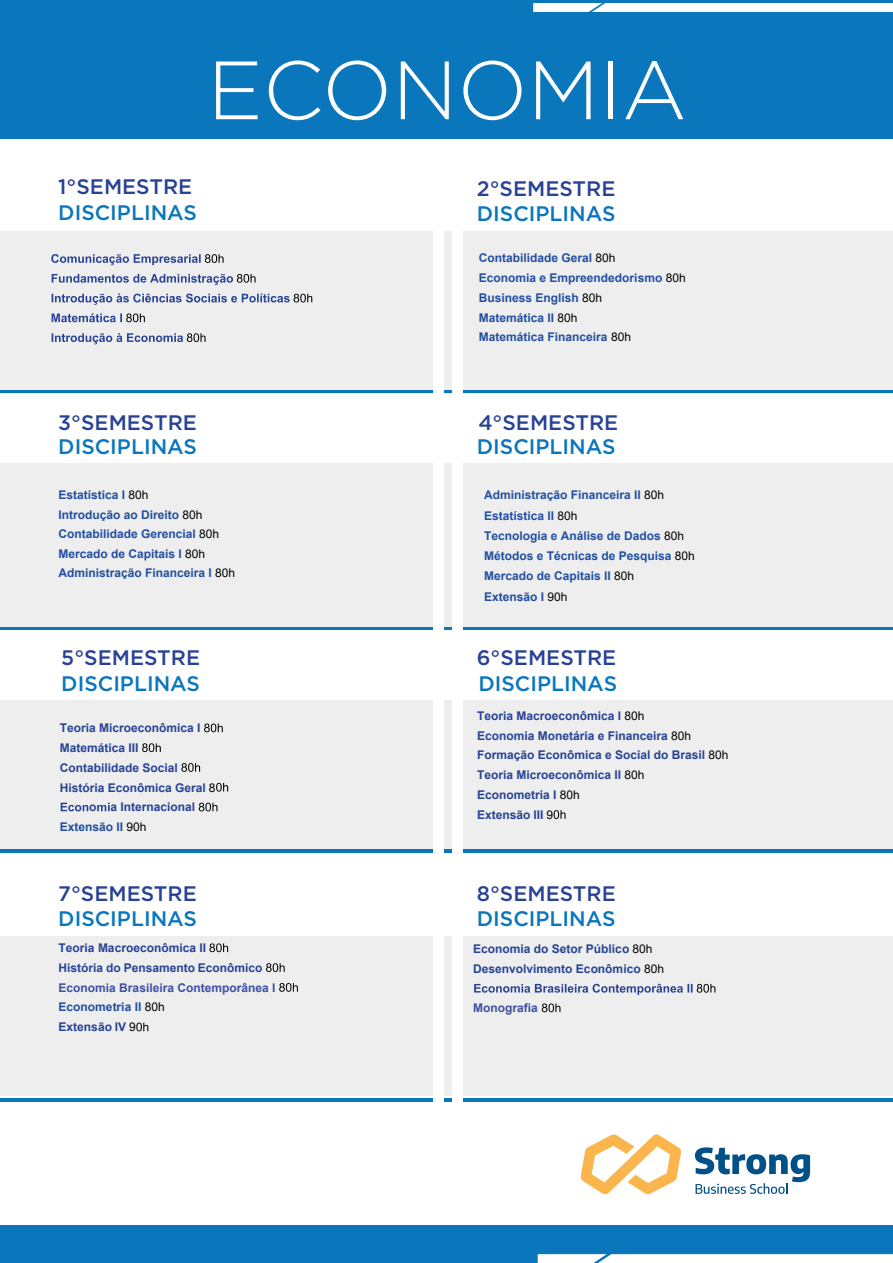
<style>
.page{position:relative;width:893px;height:1263px;background:#fff}
.page>*{position:absolute;margin:0;border:0;box-sizing:border-box;transform-origin:0 0}
.t1{font:300 82.5px "Gotham";color:#fff}
.t2{font:500 21px "Gotham";color:#0a76bc}
.t3{font:500 21px "Gotham";color:#284295}
.t4{font:700 12px/20.2px "Arial";color:#234fa1}
.t5{font:700 12px/19.8px "Arial";color:#284295}
.t6{font:700 12px/19.8px "Arial";color:#3c51a2}
.t7{font:700 12px "Arial";color:#214ea1}
.s1{font-weight:400;color:#000001}
.s2{color:#214ea1}
.s3{color:#284295}
</style>
<div class="page">
<div style="left:1px;top:0;width:892px;height:138px;background:#0a76bc"></div>
<div style="left:1px;top:1226px;width:892px;height:37px;background:#0a76bc"></div>
<div style="left:533px;top:3px;width:360px;height:9px;background:#fff"></div>
<svg style="left:538px;top:1254px;width:355px;height:9px;background:#f7fafc"></svg>
<div style="left:1px;top:231px;width:892px;height:162px;background:#edeeed"></div>
<hr style="left:1px;top:390px;width:892px;height:3px;background:#0a76bc">
<hr style="left:1px;top:627px;width:892px;height:3px;background:#0a76bc">
<hr style="left:1px;top:1098px;width:892px;height:3px;background:#0a76bc">
<div style="left:1px;top:464px;width:892px;height:163px;background:#edeeed"></div>
<div style="left:1px;top:936px;width:892px;height:159px;background:#edeeed"></div>
<div style="left:0;top:701px;width:893px;height:150px;background:#edeeed"></div>
<hr style="left:1px;top:849px;width:892px;height:3px;background:#0a76bc">
<div style="left:433px;top:165px;width:10px;height:1014px;background:#fff"></div>
<div style="left:452px;top:152px;width:11px;height:1014px;background:#fff"></div>
<svg style="left:51px;top:254px;width:173px;height:11px"></svg>
<svg style="left:52px;top:274px;width:204px;height:11px"></svg>
<svg style="left:52px;top:294px;width:260px;height:11px"></svg>
<svg style="left:52px;top:313px;width:93px;height:9px"></svg>
<svg style="left:52px;top:333px;width:154px;height:11px"></svg>
<svg style="left:209px;top:943px;width:19px;height:9px"></svg>
<svg style="left:266px;top:963px;width:19px;height:9px"></svg>
<svg style="left:279px;top:983px;width:19px;height:9px"></svg>
<svg style="left:136px;top:1022px;width:12px;height:9px"></svg>
<svg style="left:474px;top:984px;width:241px;height:11px"></svg>
<svg style="left:542px;top:1003px;width:18px;height:9px"></svg>
<svg style="left:553px;top:810px;width:13px;height:9px"></svg>
<svg style="left:581px;top:1134px;width:100px;height:60px"></svg>
<svg style="left:695px;top:1147px;width:115px;height:47px"></svg>
<svg style="left:204px;top:723px;width:19px;height:9px"></svg>
<svg style="left:142px;top:743px;width:19px;height:9px"></svg>
<svg style="left:181px;top:763px;width:19px;height:9px"></svg>
<svg style="left:216px;top:783px;width:12px;height:9px"></svg>
<svg style="left:61px;top:803px;width:27px;height:8px"></svg>
<svg style="left:97px;top:803px;width:13px;height:8px"></svg>
<svg style="left:199px;top:803px;width:18px;height:8px"></svg>
<h1 class="t1" style="left:207px;top:53px;width:481px">ECONOMIA</h1>
<h2 class="t3" style="left:58px;top:178px;width:136px">1°SEMESTRE</h2>
<h2 class="t3" style="left:477px;top:179px;width:140px">2°SEMESTRE</h2>
<h2 class="t2" style="left:477px;top:205px;width:140px">DISCIPLINAS</h2>
<h2 class="t2" style="left:58px;top:203px;width:140px">DISCIPLINAS</h2>
<h2 class="t3" style="left:58px;top:413px;width:140px">3°SEMESTRE</h2>
<h2 class="t2" style="left:58px;top:437px;width:140px">DISCIPLINAS</h2>
<p class="t4" style="left:59px;top:486px;width:178px;line-height:19.5px">Estatística I <span class="s1">80h<br></span>Introdução ao Direito <span class="s1">80h<br></span>Contabilidade Gerencial <span class="s1">80h<br></span>Mercado de Capitais I <span class="s1">80h<br></span>Administração Financeira I <span class="s1">80h</span></p>
<h2 class="t3" style="left:61px;top:649px;width:140px">5°SEMESTRE</h2>
<h2 class="t2" style="left:61px;top:674px;width:140px">DISCIPLINAS</h2>
<p class="t5" style="left:60px;top:719px;width:142px">Teoria Microeconômica I</p>
<p class="t5" style="left:60px;top:739px;width:80px">Matemática III</p>
<p class="t5" style="left:60px;top:759px;width:120px">Contabilidade Social</p>
<p class="t5" style="left:60px;top:778px;width:157px">História Econômica Geral <span class="s1">8</span></p>
<p class="t5" style="left:89px;top:798px;width:108px">o a Internacional</p>
<p class="t7" style="left:60px;top:822px;width:88px">Extensão II <span class="s1">90h</span></p>
<h2 class="t3" style="left:58px;top:884px;width:140px">7°SEMESTRE</h2>
<h2 class="t2" style="left:58px;top:910px;width:140px">DISCIPLINAS</h2>
<p class="t5" style="left:59px;top:939px;width:205px">Teoria Macroeconômica II<br>História do Pensamento Econômico</p>
<p class="t6" style="left:59px;top:979px;width:218px">Economia Brasileira Contemporânea I<br><span class="s2">Econometria II</span> <span class="s1">80h<br></span><span class="s3">Extensão IV</span> <span class="s1">9</span></p>
<p class="t4" style="left:479px;top:249px;width:208px;line-height:19.8px">Contabilidade Geral <span class="s1">80h<br></span>Economia e Empreendedorismo <span class="s1">80h<br></span>Business English <span class="s1">80h<br></span>Matemática II <span class="s1">80h<br></span>Matemática Financeira <span class="s1">80h</span></p>
<h2 class="t3" style="left:478px;top:413px;width:142px">4°SEMESTRE</h2>
<h2 class="t2" style="left:477px;top:437px;width:140px">DISCIPLINAS</h2>
<p class="t4" style="left:484px;top:486px;width:212px">Administração Financeira II <span class="s1">80h<br></span>Estatística II <span class="s1">80h<br></span>Tecnologia e Análise de Dados <span class="s1">80h<br></span>Métodos e Técnicas de Pesquisa <span class="s1">80h<br></span>Mercado de Capitais II <span class="s1">80h<br></span><span class="s2">Extensão I</span> <span class="s1">90h</span></p>
<h2 class="t3" style="left:477px;top:649px;width:141px">6°SEMESTRE</h2>
<h2 class="t2" style="left:478px;top:674px;width:140px">DISCIPLINAS</h2>
<p class="t5" style="left:477px;top:707px;width:253px">Teoria Macroeconômica I <span class="s1">80h<br></span>Economia Monetária e Financeira <span class="s1">80h<br></span>Formação Econômica e Social do Brasil <span class="s1">80h<br></span>Teoria Microeconômica II <span class="s1">80h<br></span>Econometria I <span class="s1">80h<br></span>Extensão III <span class="s1">9</span></p>
<h2 class="t3" style="left:477px;top:884px;width:140px">8°SEMESTRE</h2>
<h2 class="t2" style="left:477px;top:910px;width:140px">DISCIPLINAS</h2>
<p class="t5" style="left:473px;top:940px;width:192px">Economia do Setor Público <span class="s1">80h<br></span>Desenvolvimento Econômico <span class="s1">80h</span></p>
<p class="t6" style="left:473px;top:999px;width:66px">Monografia</p>
</div>
